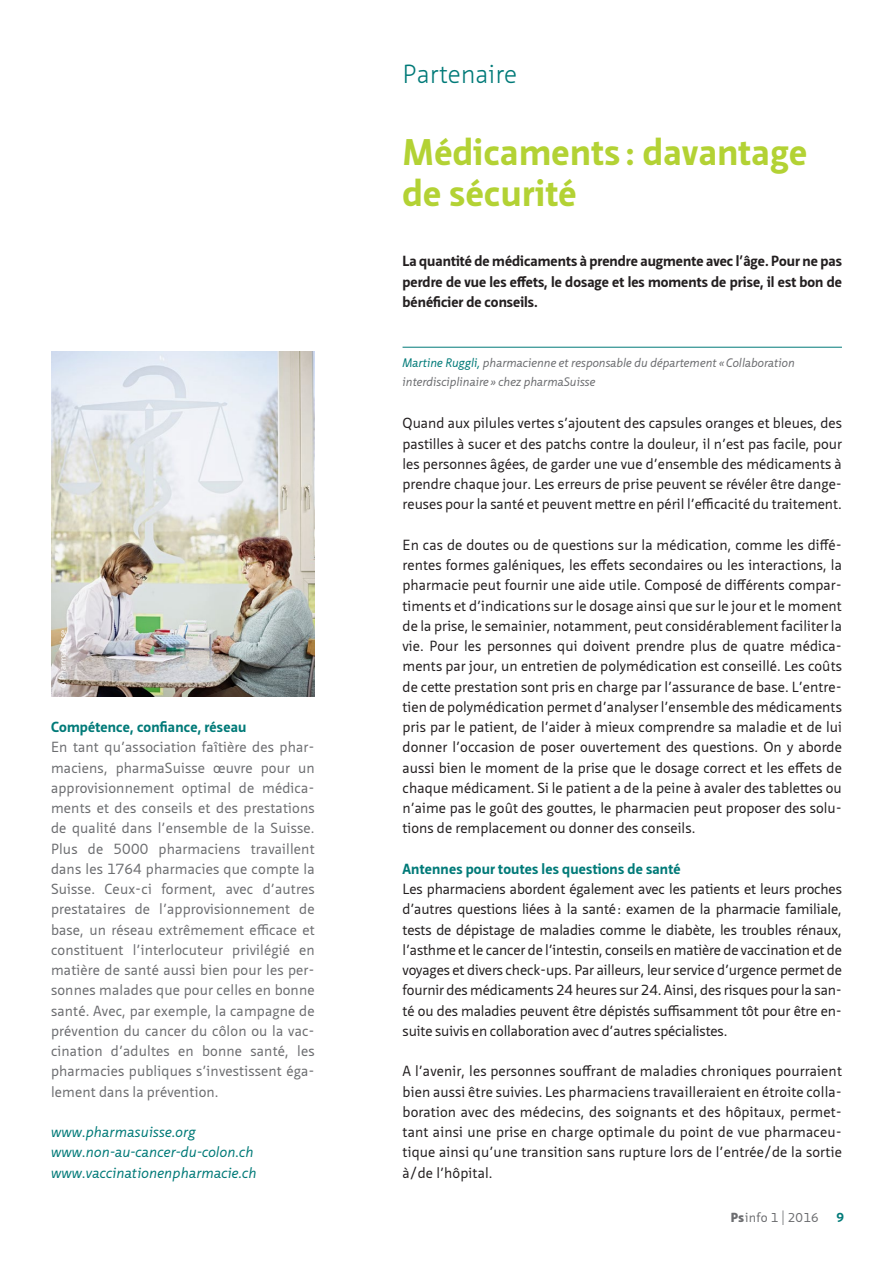
<style>
.page{position:relative;width:893px;height:1263px;background:#fff}
.page>*{position:absolute;margin:0;border:0;box-sizing:border-box;transform-origin:0 0}
.t1{font:700 36px/40.5px "Neue Sans Pro";letter-spacing:.01em;color:#b3d234}
.t2{font:300 25.5px "Neue Sans Pro";color:#007a78}
.t3{font:14.25px/20.2px "Neue Sans Pro";letter-spacing:.005em;color:#231f20;text-align:justify}
.t4{font:14.25px/20.2px "Neue Sans Pro";letter-spacing:.01em;color:#6c6d70}
.t5{font:700 14.25px/20.2px "Neue Sans Pro";color:#231f20;text-align:justify}
.t6{font:italic 14.25px/20.2px "Neue Sans Pro";letter-spacing:.01em;color:#007a78}
.t7{font:700 14.25px "Neue Sans Pro";letter-spacing:.01em;color:#007a78}
.t8{font:700 12.75px "Neue Sans Pro";color:#007a78}
.t9{font:12.45px "Neue Sans Pro";color:#6c6d70}
.t10{font:italic 12px/19.5px "Neue Sans Pro";color:#6c6d70}
.t11{font:8.25px "Neue Sans Pro";color:#fff}
.s1{color:#007a78}
.s2{font-weight:900;font-size:12.75px}
.s3{font-size:12.75px}
.s4{font-weight:300;font-size:19.2px}
</style>
<div class="page">
<hr style="left:403px;top:347px;width:439px;height:1px;background:#007a78">
<img style="left:51px;top:352px;width:264px;height:345px">
<p class="t11" style="left:57px;top:688px;width:59px;rotate:-90deg">© Pharmasuisse</p>
<p class="t7" style="left:51px;top:718px;width:197px">Compétence, confiance, réseau</p>
<p class="t4" style="left:51px;top:737px;width:265px">En tant qu’association faîtière des phar&shy;maciens, pharmaSuisse œuvre pour un approvisionnement optimal de médica&shy;ments et des conseils et des prestations de qualité dans l’ensemble de la Suisse.<br>Plus de 5000 pharmaciens travaillent dans les 1764 pharmacies que compte la Suisse. Ceux-ci forment, avec d’autres prestataires de l’approvisionnement de base, un réseau extrêmement efficace et constituent l’interlocuteur privilégié en matière de santé aussi bien pour les per&shy;sonnes malades que pour celles en bonne santé. Avec, par exemple, la campagne de prévention du cancer du côlon ou la vac&shy;cination d’adultes en bonne santé, les pharmacies publiques s’investissent éga&shy;lement dans la prévention.</p>
<p class="t6" style="left:51px;top:1122px;width:207px">www.pharmasuisse.org www.non-au-cancer-du-colon.ch www.vaccinationenpharmacie.ch</p>
<h2 class="t2" style="left:403px;top:58px;width:116px">Partenaire</h2>
<h1 class="t1" style="left:403px;top:132px;width:406px">Médicaments : davantage de sécurité</h1>
<p class="t5" style="left:403px;top:251px;width:441px">La quantité de médicaments à prendre augmente avec l’âge. Pour ne pas perdre de vue les effets, le dosage et les moments de prise, il est bon de bénéficier de conseils.</p>
<p class="t10" style="left:403px;top:352px;width:394px"><span class="s1">Martine Ruggli,</span> pharmacienne et responsable du département «Collaboration interdisciplinaire » chez pharmaSuisse</p>
<p class="t3" style="left:403px;top:413px;width:441px">Quand aux pilules vertes s’ajoutent des capsules oranges et bleues, des pastilles à sucer et des patchs contre la douleur, il n’est pas facile, pour les personnes âgées, de garder une vue d’ensemble des médicaments à prendre chaque jour. Les erreurs de prise peuvent se révéler être dange&shy;reuses pour la santé et peuvent mettre en péril l’efficacité du traitement.</p>
<p class="t3" style="left:403px;top:534px;width:441px">En cas de doutes ou de questions sur la médication, comme les diffé&shy;rentes formes galéniques, les effets secondaires ou les interactions, la pharmacie peut fournir une aide utile. Composé de différents compar&shy;timents et d’indications sur le dosage ainsi que sur le jour et le moment de la prise, le semainier, notamment, peut considérablement faciliter la vie. Pour les personnes qui doivent prendre plus de quatre médica&shy;ments par jour, un entretien de polymédication est conseillé. Les coûts de cette prestation sont pris en charge par l’assurance de base. L’entre&shy;tien de polymédication permet d’analyser l’ensemble des médicaments pris par le patient, de l’aider à mieux comprendre sa maladie et de lui donner l’occasion de poser ouvertement des questions. On y aborde aussi bien le moment de la prise que le dosage correct et les effets de chaque médicament. Si le patient a de la peine à avaler des tablettes ou n’aime pas le goût des gouttes, le pharmacien peut proposer des solu&shy;tions de remplacement ou donner des conseils.</p>
<p class="t7" style="left:403px;top:859px;width:280px">Antennes pour toutes les questions de santé</p>
<p class="t3" style="left:403px;top:879px;width:441px">Les pharmaciens abordent également avec les patients et leurs proches d’autres questions liées à la santé: examen de la pharmacie familiale, tests de dépistage de maladies comme le diabète, les troubles rénaux, l’asthme et le cancer de l’intestin, conseils en matière de vaccination et de voyages et divers check-ups. Par ailleurs, leur service d’urgence permet de fournir des médicaments 24 heures sur 24. Ainsi, des risques pour la san&shy;té ou des maladies peuvent être dépistés suffisamment tôt pour être en&shy;suite suivis en collaboration avec d’autres spécialistes.</p>
<p class="t3" style="left:403px;top:1061px;width:441px">A l’avenir, les personnes souffrant de maladies chroniques pourraient bien aussi être suivies. Les pharmaciens travailleraient en étroite colla&shy;boration avec des médecins, des soignants et des hôpitaux, permet&shy;tant ainsi une prise en charge optimale du point de vue pharmaceu&shy;tique ainsi qu’une transition sans rupture lors de l’entrée/de la sortie à/de l’hôpital.</p>
<p class="t9" style="left:731px;top:1209px;width:89px"><span class="s2">Ps</span><span class="s3">info</span> 1 <span class="s4">l</span> 2016</p>
<p class="t8" style="left:836px;top:1209px;width:9px">9</p>
</div>
